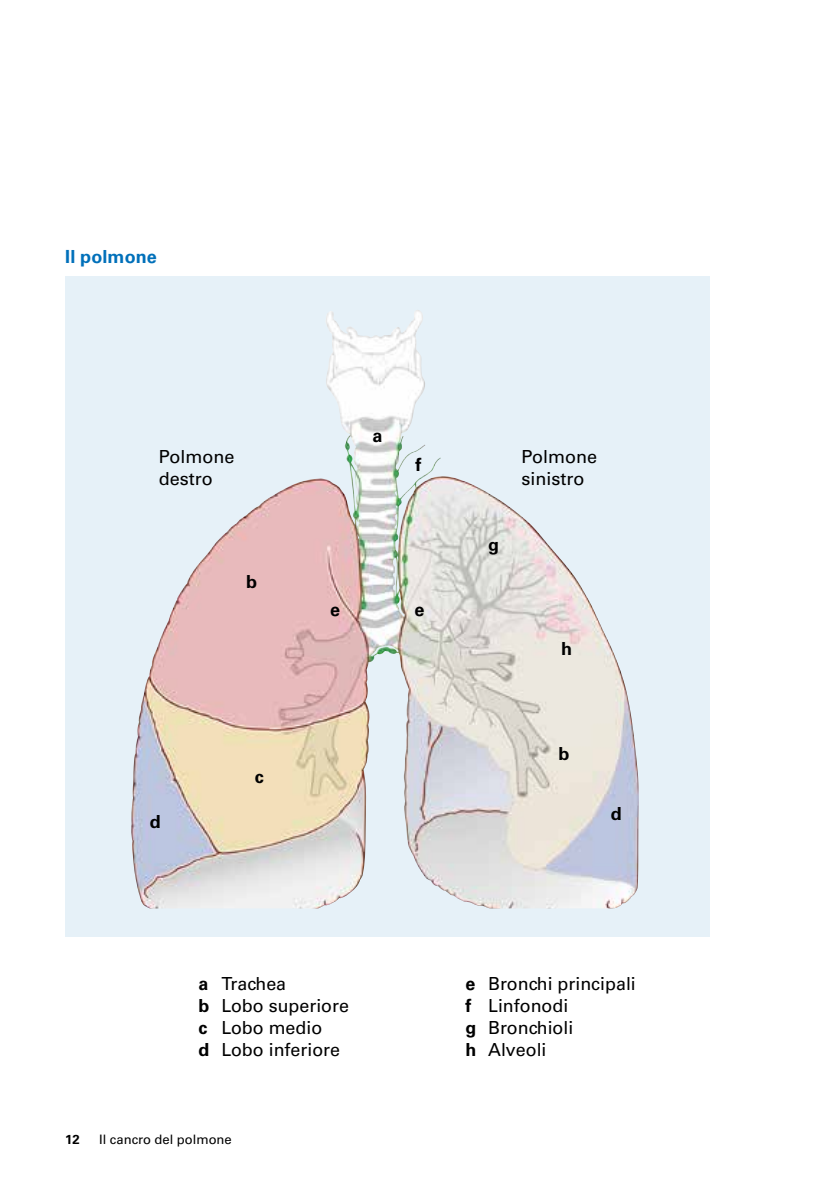
<style>
.page{position:relative;width:840px;height:1191px;background:#fff}
.page>*{position:absolute;margin:0;border:0;box-sizing:border-box;transform-origin:0 0}
.t1{font:18px/22px "Univers LT Std";color:#000}
.t2{font:700 18px "Univers LT Std";color:#000}
.t3{font:700 18px "Univers LT Std";letter-spacing:.005em;color:#0070ba}
.t4{font:13px "Univers LT Std";color:#000}
.t5{font:700 13px "Univers LT Std";color:#000}
.s1{font-weight:700}
</style>
<div class="page">
<svg style="left:65px;top:277px;width:644px;height:660px;background:#e2e3e5"></svg>
<img style="left:325px;top:310px;width:90px;height:215px">
<p class="t3" style="left:65px;top:246px;width:93px">Il polmone</p>
<p class="t2" style="left:372px;top:425px;width:12px">a</p>
<p class="t1" style="left:159px;top:445px;width:77px">Polmone destro</p>
<p class="t1" style="left:521px;top:445px;width:77px">Polmone sinistro</p>
<p class="t2" style="left:415px;top:454px;width:7px">f</p>
<p class="t2" style="left:150px;top:810px;width:12px">d</p>
<p class="t2" style="left:246px;top:570px;width:12px">b</p>
<p class="t2" style="left:254px;top:766px;width:10px">c</p>
<p class="t2" style="left:330px;top:599px;width:12px">e</p>
<p class="t2" style="left:414px;top:599px;width:12px">e</p>
<p class="t2" style="left:488px;top:534px;width:12px">g</p>
<p class="t2" style="left:561px;top:638px;width:12px">h</p>
<p class="t2" style="left:558px;top:743px;width:12px">b</p>
<p class="t2" style="left:610px;top:803px;width:12px">d</p>
<p class="t1" style="left:198px;top:972px;width:152px"><span class="s1">a</span> Trachea<br><span class="s1">b</span> Lobo superiore <span class="s1">c</span> Lobo medio<br><span class="s1">d</span> Lobo inferiore</p>
<p class="t1" style="left:465px;top:972px;width:172px"><span class="s1">e</span> Bronchi principali <span class="s1">f</span> Linfonodi<br><span class="s1">g</span> Bronchioli<br><span class="s1">h</span> Alveoli</p>
<p class="t5" style="left:65px;top:1132px;width:16px">12</p>
<p class="t4" style="left:99px;top:1132px;width:134px">Il cancro del polmone</p>
</div>
